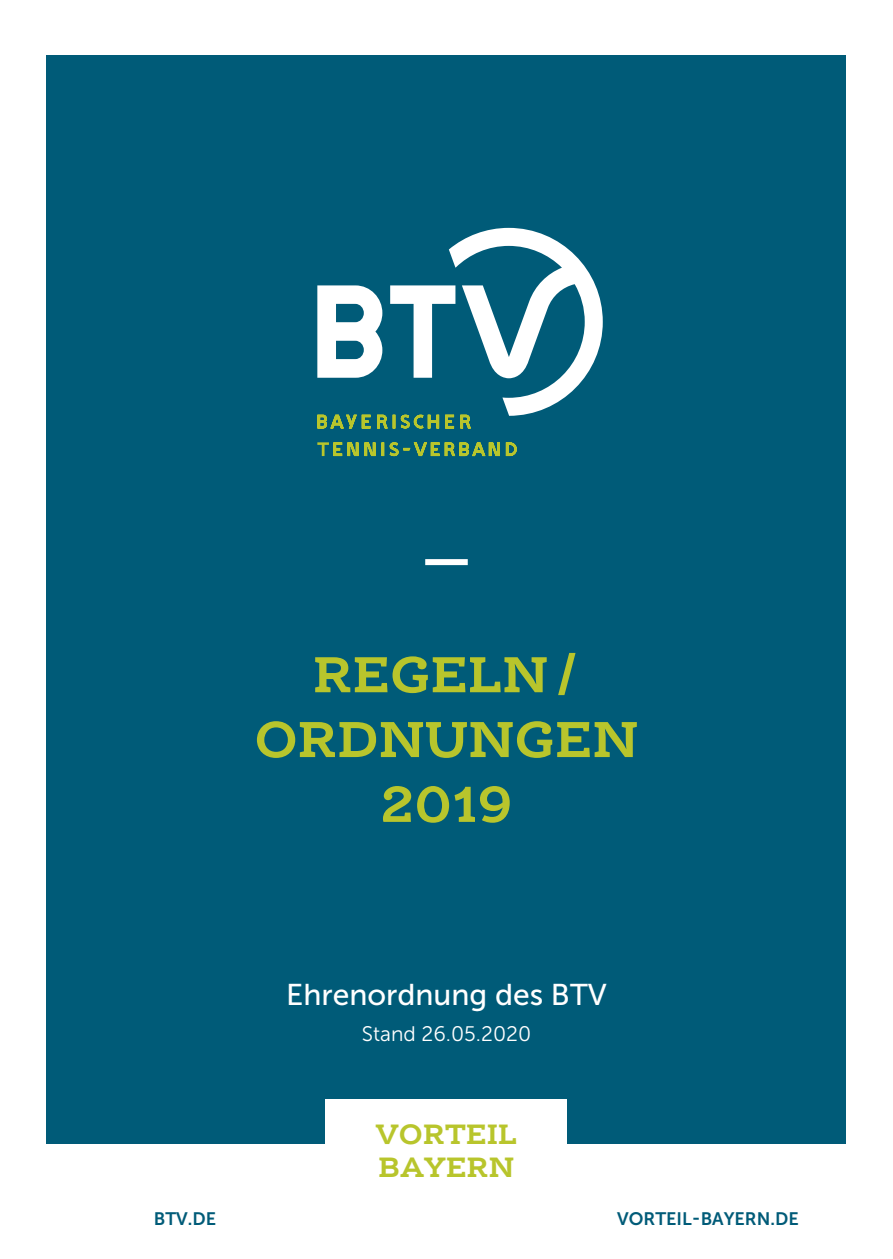
<style>
.page{position:relative;width:893px;height:1259px;background:#fff}
.page>*{position:absolute;margin:0;border:0;box-sizing:border-box;transform-origin:0 0}
.t1{font:700 54px/64.8px "Ernestine OT";letter-spacing:.005em;color:#b8c52c;text-align:center}
.t2{font:30px "Museo Sans 500";color:#fff}
.t3{font:700 30px/33px "Ernestine OT";letter-spacing:.005em;color:#b8c52c}
.t4{font:21px "Museo Sans 300";color:#fff}
.t5{font:18px "Museo Sans 700";color:#005b78}
</style>
<div class="page">
<div style="left:47px;top:55px;width:799px;height:1089px;background:#005b78"></div>
<div style="left:326px;top:1099px;width:241px;height:96px;background:#fff"></div>
<svg style="left:317px;top:416px;width:200px;height:40px"></svg>
<svg style="left:317px;top:228px;width:286px;height:188px"></svg>
<div style="left:425px;top:559px;width:43px;height:6px;background:#fff"></div>
<h1 class="t1" style="left:255px;top:642px;width:385px">REGELN/<br>ORDNUNGEN<br>2019</h1>
<h2 class="t2" style="left:286px;top:978px;width:322px">Ehrenordnung des BTV</h2>
<p class="t4" style="left:362px;top:1023px;width:171px">Stand 26.05.2020</p>
<h2 class="t3" style="left:376px;top:1117px;width:143px">VORTEIL<br>BAYERN</h2>
<p class="t5" style="left:154px;top:1209px;width:64px">BTV.DE</p>
<p class="t5" style="left:617px;top:1209px;width:183px">VORTEIL-BAYERN.DE</p>
</div>
